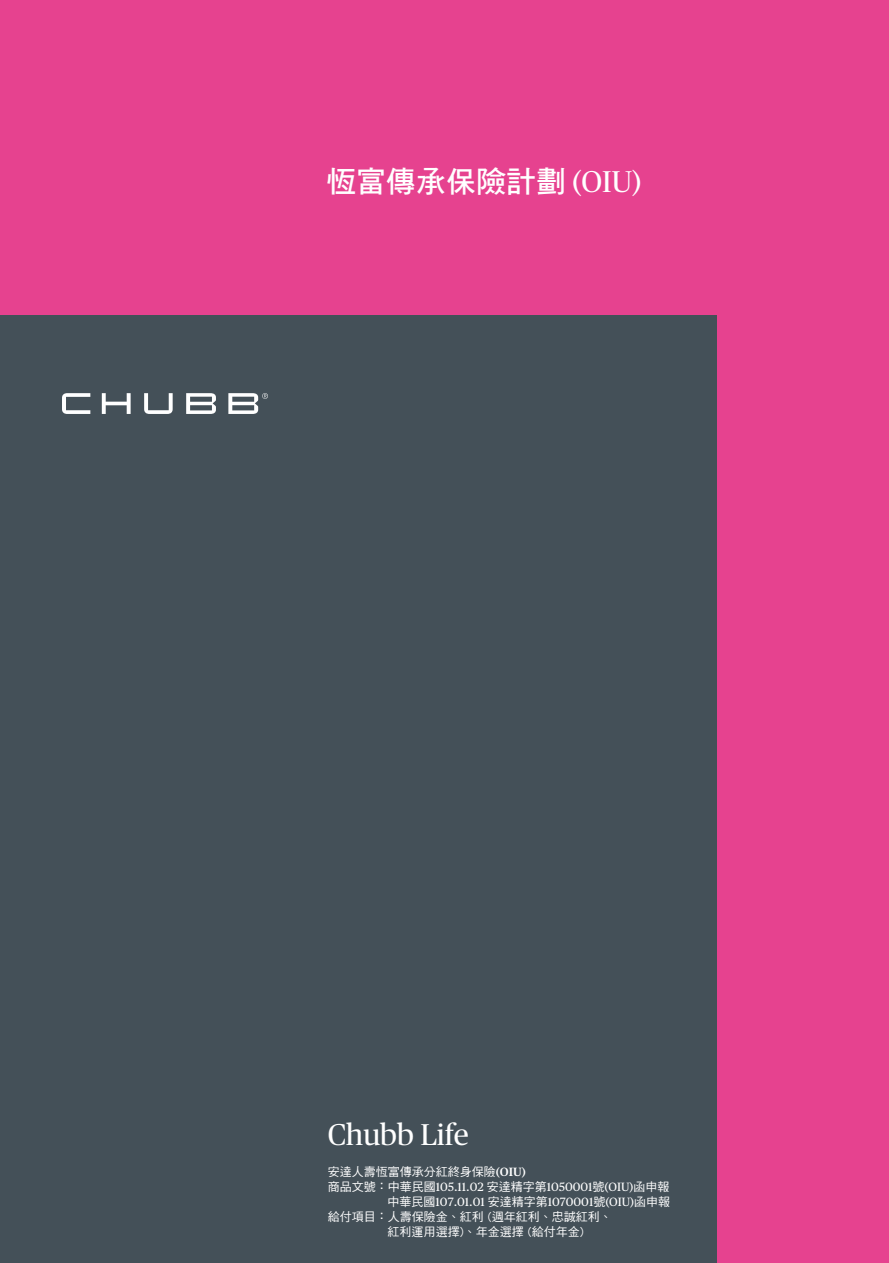
<style>
.page{position:relative;width:889px;height:1263px;background:#e6428f}
.page>*{position:absolute;margin:0;border:0;box-sizing:border-box;transform-origin:0 0}
.t1{font:30px "DF Hei Std W7";color:#fff}
.t2{font:30px "Chubb Publico";color:#fff}
.t3{font:12px/15px "Chubb Publico Text";color:#fff;text-align:right}
.t4{font:12px/15px "DF Hei Std W5";color:#fff}
.s1{font-family:"Chubb Publico"}
.s2{font-family:"Publico Text";font-weight:600}
.s3{font-family:"DF Hei Std W5"}
</style>
<div class="page">
<div style="left:0;top:316px;width:717px;height:947px;background:#445058"></div>
<svg style="left:62px;top:393px;width:206px;height:21px"></svg>
<h1 class="t1" style="left:326px;top:165px;width:317px">恆富傳承保險計劃 <span class="s1">(OIU)</span></h1>
<h1 class="t2" style="left:328px;top:1113px;width:143px">Chubb Life</h1>
<p class="t4" style="left:328px;top:1163px;width:200px">安達人壽恆富傳承分紅終身保險<span class="s2">(OIU)</span></p>
<p class="t3" style="left:328px;top:1178px;width:344px"><span class="s3">商品文號：中華民國</span>105.11.02 <span class="s3">安達精字第</span>1050001<span class="s3">號</span>(OIU)<span class="s3">函申報中華民國</span>107.01.01 <span class="s3">安達精字第</span>1070001<span class="s3">號</span>(OIU)<span class="s3">函申報</span></p>
<p class="t4" style="left:364px;top:1208px;width:250px;text-indent:-36px">給付項目：人壽保險金、紅利 (週年紅利、忠誠紅利、　　紅利運用選擇)、年金選擇 (給付年金)</p>
</div>
